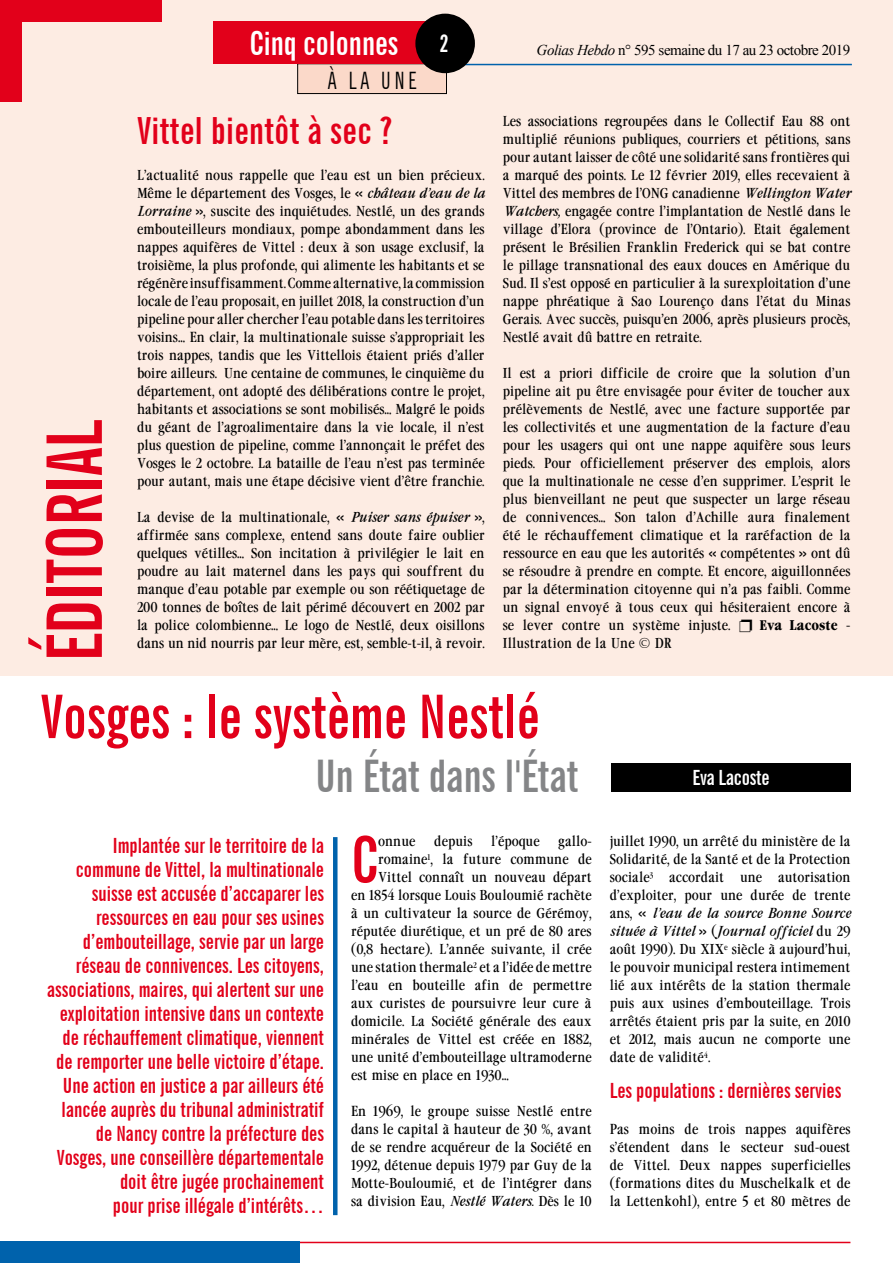
<style>
.page{position:relative;width:893px;height:1263px;background:#fff}
.page>*{position:absolute;margin:0;border:0;box-sizing:border-box;transform-origin:0 0}
.t1{font:700 extra-condensed 76.5px "News Gothic BT";letter-spacing:-.01em;color:#e2001a}
.t2{font:700 extra-condensed 63.3px "News Gothic BT";color:#e2001a}
.t3{font:700 extra-condensed 60px "News Gothic BT";color:#e2001a}
.t4{font:700 extra-condensed 45px "News Gothic BT";color:#848587}
.t5{font:700 extra-condensed 37.5px "News Gothic BT";letter-spacing:.01em;color:#e2001a}
.t6{font:700 extra-condensed 33px "News Gothic BT";color:#fff}
.t7{font:extra-condensed 24px "News Gothic BT";color:#000}
.t8{font:700 extra-condensed 21px/24px "News Gothic BT";color:#e2001a;text-align:right}
.t9{font:700 extra-condensed 21px "News Gothic BT";color:#fff}
.t10{font:15px "Times New Roman";letter-spacing:-.03em;color:#000}
.t11{font:13.5px/18px "Garamond Cond";color:#000;text-align:justify}
.t12{font:700 13.5px "Garamond Cond";color:#000}
.s1{font-size:24px}
.s2{font-style:italic}
.s3{font-weight:400}
</style>
<div class="page">
<div style="left:0;top:0;width:893px;height:675px;background:#fdece3"></div>
<hr style="left:892px;top:0;width:1px;height:554px;background:#fffef6">
<div style="left:333px;top:837px;width:5px;height:378px;background:#0062ac"></div>
<div style="left:611px;top:763px;width:239px;height:29px;background:#000"></div>
<hr style="left:446px;top:64px;width:406px;height:1px;background:#0062ac">
<div style="left:298px;top:64px;width:148px;height:30px;background:#fbd9c9"></div>
<div style="left:297px;top:63px;width:150px;height:31px;border:1px solid #000"></div>
<div style="left:213px;top:21px;width:234px;height:43px;background:#e2001a"></div>
<div style="left:0;top:0;width:21px;height:102px;background:#e2001a"></div>
<div style="left:0;top:0;width:162px;height:21px;background:#e2001a"></div>
<hr style="left:43px;top:1242px;width:807px;height:1px;background:#e2001a">
<div style="left:0;top:1242px;width:300px;height:21px;background:#0062ac"></div>
<div style="left:415px;top:14px;width:60px;height:59px;background:#000;border-radius:50%"></div>
<h1 class="t1" style="left:28px;top:662px;width:243px;rotate:-90deg">éditorial</h1>
<h3 class="t6" style="left:250px;top:24px;width:201px">Cinq colonnes <span class="s1">2</span></h3>
<h3 class="t7" style="left:328px;top:66px;width:90px">À LA UNE</h3>
<h3 class="t5" style="left:137px;top:108px;width:258px">Vittel bientôt à sec ?</h3>
<p class="t11" style="left:137px;top:166px;width:349px">L’actualité nous rappelle que l’eau est un bien précieux.<br>Même le département des Vosges, le « <span class="s2">château d’eau de la Lorraine</span> », suscite des inquiétudes. Nestlé, un des grands embouteilleurs mondiaux, pompe abondamment dans les nappes aquifères de Vittel : deux à son usage exclusif, la troisième, la plus profonde, qui alimente les habitants et se régénère insuffisamment. Comme alternative, la commission locale de l’eau proposait, en juillet 2018, la construction d’un pipeline pour aller chercher l’eau potable dans les territoires voisins… En clair, la multinationale suisse s’appropriait les trois nappes, tandis que les Vittellois étaient priés d’aller boire ailleurs. Une centaine de communes, le cinquième du département, ont adopté des délibérations contre le projet, habitants et associations se sont mobilisés… Malgré le poids du géant de l’agroalimentaire dans la vie locale, il n’est plus question de pipeline, comme l’annonçait le préfet des Vosges le 2 octobre. La bataille de l’eau n’est pas terminée pour autant, mais une étape décisive vient d’être franchie.</p>
<p class="t11" style="left:137px;top:508px;width:349px">La devise de la multinationale, « <span class="s2">Puiser sans épuiser</span> », affirmée sans complexe, entend sans doute faire oublier quelques vétilles… Son incitation à privilégier le lait en poudre au lait maternel dans les pays qui souffrent du manque d’eau potable par exemple ou son réétiquetage de 200 tonnes de boîtes de lait périmé découvert en 2002 par la police colombienne… Le logo de Nestlé, deux oisillons dans un nid nourris par leur mère, est, semble-t-il, à revoir.</p>
<p class="t10" style="left:537px;top:40px;width:315px"><span class="s2">Golias Hebdo</span> n° 595 semaine du 17 au 23 octobre 2019</p>
<p class="t11" style="left:503px;top:112px;width:349px">Les associations regroupées dans le Collectif Eau 88 ont multiplié réunions publiques, courriers et pétitions, sans pour autant laisser de côté une solidarité sans frontières qui a marqué des points. Le 12 février 2019, elles recevaient à Vittel des membres de l’ONG canadienne <span class="s2">Wellington Water Watchers,</span> engagée contre l’implantation de Nestlé dans le village d’Elora (province de l’Ontario). Etait également présent le Brésilien Franklin Frederick qui se bat contre le pillage transnational des eaux douces en Amérique du Sud. Il s’est opposé en particulier à la surexploitation d’une nappe phréatique à Sao Lourenço dans l’état du Minas Gerais. Avec succès, puisqu’en 2006, après plusieurs procès, Nestlé avait dû battre en retraite.</p>
<p class="t11" style="left:503px;top:364px;width:349px">Il est a priori difficile de croire que la solution d’un pipeline ait pu être envisagée pour éviter de toucher aux prélèvements de Nestlé, avec une facture supportée par les collectivités et une augmentation de la facture d’eau pour les usagers qui ont une nappe aquifère sous leurs pieds. Pour officiellement préserver des emplois, alors que la multinationale ne cesse d’en supprimer. L’esprit le plus bienveillant ne peut que suspecter un large réseau de connivences… Son talon d’Achille aura finalement été le réchauffement climatique et la raréfaction de la ressource en eau que les autorités « compétentes » ont dû se résoudre à prendre en compte. Et encore, aiguillonnées par la détermination citoyenne qui n’a pas faibli. Comme un signal envoyé à tous ceux qui hésiteraient encore à se lever contre un système injuste.</p>
<p class="t12" style="left:759px;top:616px;width:93px">Eva Lacoste <span class="s3">-</span></p>
<p class="t11" style="left:503px;top:634px;width:171px">Illustration de la Une © DR</p>
<h3 class="t3" style="left:40px;top:680px;width:501px">Vosges : le système Nestlé</h3>
<h3 class="t4" style="left:315px;top:749px;width:265px">Un état dans l'état</h3>
<p class="t8" style="left:47px;top:833px;width:279px">Implantée sur le territoire de la commune de Vittel, la multinationale suisse est accusée d’accaparer les ressources en eau pour ses usines d’embouteillage, servie par un large réseau de connivences. Les citoyens, associations, maires, qui alertent sur une exploitation intensive dans un contexte de réchauffement climatique, viennent de remporter une belle victoire d’étape.<br>Une action en justice a par ailleurs été lancée auprès du tribunal administratif de Nancy contre la préfecture des Vosges, une conseillère départementale doit être jugée prochainement<br>pour prise illégale d’intérêts…</p>
<h2 class="t2" style="left:351px;top:821px;width:24px">C</h2>
<p class="t11" style="left:378px;top:832px;width:39px">onnue</p>
<p class="t11" style="left:434px;top:832px;width:40px">depuis</p>
<p class="t11" style="left:491px;top:832px;width:50px">l’époque</p>
<p class="t11" style="left:558px;top:832px;width:35px">gallo-</p>
<p class="t11" style="left:378px;top:850px;width:215px">romaine<sup>1</sup>, la future commune de</p>
<p class="t11" style="left:378px;top:868px;width:215px">Vittel connaît un nouveau départ</p>
<p class="t11" style="left:351px;top:886px;width:242px">en 1854 lorsque Louis Bouloumié rachète</p>
<p class="t11" style="left:351px;top:904px;width:242px">à un cultivateur la source de Gérémoy,</p>
<p class="t11" style="left:351px;top:922px;width:242px">réputée diurétique, et un pré de 80 ares</p>
<p class="t11" style="left:351px;top:940px;width:242px">(0,8 hectare). L’année suivante, il crée</p>
<p class="t11" style="left:351px;top:958px;width:242px">une station thermale<sup>2</sup> et a l’idée de mettre</p>
<p class="t11" style="left:351px;top:976px;width:242px">l’eau en bouteille afin de permettre</p>
<p class="t11" style="left:351px;top:994px;width:242px">aux curistes de poursuivre leur cure à</p>
<p class="t11" style="left:351px;top:1012px;width:242px">domicile. La Société générale des eaux</p>
<p class="t11" style="left:351px;top:1030px;width:242px">minérales de Vittel est créée en 1882,</p>
<p class="t11" style="left:351px;top:1048px;width:242px">une unité d’embouteillage ultramoderne</p>
<p class="t11" style="left:351px;top:1066px;width:159px">est mise en place en 1930…</p>
<p class="t11" style="left:351px;top:1102px;width:242px">En 1969, le groupe suisse Nestlé entre dans le capital à hauteur de 30 %, avant de se rendre acquéreur de la Société en 1992, détenue depuis 1979 par Guy de la Motte-Bouloumié, et de l’intégrer dans sa division Eau, <span class="s2">Nestlé Waters.</span> Dès le 10</p>
<h3 class="t9" style="left:692px;top:765px;width:79px">Eva Lacoste</h3>
<p class="t11" style="left:610px;top:832px;width:242px">juillet 1990, un arrêté du ministère de la Solidarité, de la Santé et de la Protection sociale<sup>3</sup> accordait une autorisation d’exploiter, pour une durée de trente ans, « <span class="s2">l’eau de la source Bonne Source située à Vittel</span> » (<span class="s2">Journal officiel</span> du 29 août 1990). Du XIX<sup>e</sup> siècle à aujourd’hui, le pouvoir municipal restera intimement lié aux intérêts de la station thermale puis aux usines d’embouteillage. Trois arrêtés étaient pris par la suite, en 2010 et 2012, mais aucun ne comporte une date de validité<sup>4</sup>.</p>
<h3 class="t8" style="left:610px;top:1078px;width:233px">Les populations : dernières servies</h3>
<p class="t11" style="left:610px;top:1120px;width:242px">Pas moins de trois nappes aquifères s’étendent dans le secteur sud-ouest de Vittel. Deux nappes superficielles (formations dites du Muschelkalk et de la Lettenkohl), entre 5 et 80 mètres de</p>
</div>
